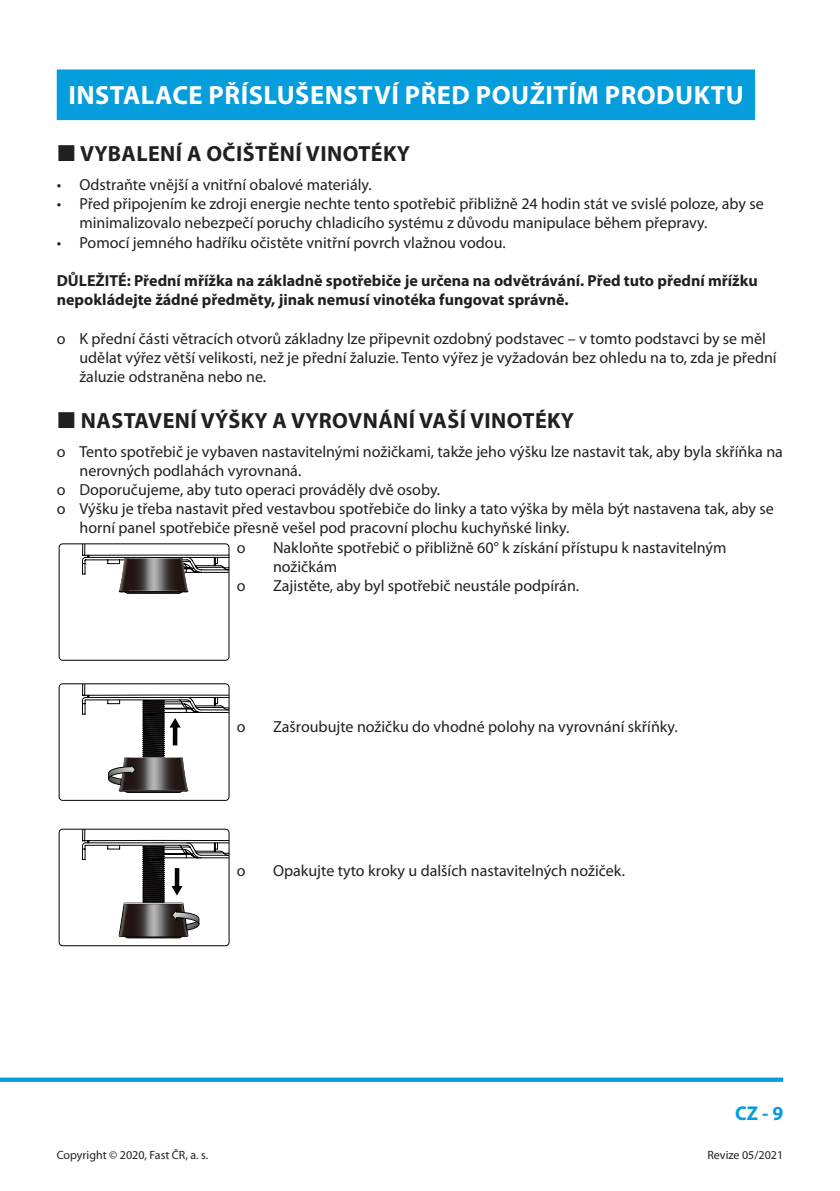
<style>
.page{position:relative;width:840px;height:1191px;background:#fff}
.page>*{position:absolute;margin:0;border:0;box-sizing:border-box;transform-origin:0 0}
.Nadpis_13_2{font:700 26.4px "Myriad Pro";letter-spacing:.02em;color:#fff}
.Podnadpis_11{font:700 22px "Myriad Pro";letter-spacing:.02em;color:#231f20}
.t1{font:700 20px "Myriad Pro";color:#069ddc}
.Odsadený_8{font:16px/19.2px "Myriad Pro";color:#231f20}
.Základný_8{font:700 16px/19.2px "Myriad Pro";color:#231f20}
.t2{font:12px "Myriad Pro";color:#231f20}
</style>
<div class="page">
<svg style="left:1px;top:1077px;width:781px;height:4px;fill:#069ddc"></svg>
<div style="left:57px;top:69px;width:697px;height:51px;background:#069ddc"></div>
<div style="left:59px;top:544px;width:170px;height:116px;border:1px solid #040503;border-radius:4px"></div>
<hr style="left:128px;top:593px;width:51px;height:1px;background:#040503">
<svg style="left:82px;top:544px;width:147px;height:49px"></svg>
<div style="left:59px;top:683px;width:170px;height:117px;border:1px solid #040503;border-radius:4px"></div>
<hr style="left:128px;top:792px;width:51px;height:1px;background:#040503">
<svg style="left:82px;top:683px;width:147px;height:109px"></svg>
<div style="left:59px;top:829px;width:170px;height:117px;border:1px solid #040503;border-radius:4px"></div>
<svg style="left:82px;top:829px;width:147px;height:109px"></svg>
<p class="Nadpis_13_2" style="left:68px;top:77px;width:676px">INSTALACE PŘÍSLUŠENSTVÍ PŘED POUŽITÍM PRODUKTU</p>
<p class="Podnadpis_11" style="left:80px;top:139px;width:331px">VYBALENÍ A OČIŠTĚNÍ VINOTÉKY</p>
<p class="Odsadený_8" style="left:57px;top:175px;width:316px">• Odstraňte vnější a vnitřní obalové materiály.</p>
<p class="Odsadený_8" style="left:79px;top:194px;width:685px;text-indent:-23px">• Před připojením ke zdroji energie nechte tento spotřebič přibližně 24 hodin stát ve svislé poloze, aby se minimalizovalo nebezpečí poruchy chladicího systému z důvodu manipulace během přepravy.</p>
<p class="Odsadený_8" style="left:57px;top:232px;width:450px">• Pomocí jemného hadříku očistěte vnitřní povrch vlažnou vodou.</p>
<p class="Základný_8" style="left:57px;top:270px;width:702px">DŮLEŽITÉ: Přední mřížka na základně spotřebiče je určena na odvětrávání. Před tuto přední mřížku nepokládejte žádné předměty, jinak nemusí vinotéka fungovat správně.</p>
<p class="Odsadený_8" style="left:79px;top:328px;width:698px;text-indent:-23px">o K přední části větracích otvorů základny lze připevnit ozdobný podstavec – v tomto podstavci by se měl udělat výřez větší velikosti, než je přední žaluzie. Tento výřez je vyžadován bez ohledu na to, zda je přední žaluzie odstraněna nebo ne.</p>
<p class="Podnadpis_11" style="left:81px;top:406px;width:494px">NASTAVENÍ VÝŠKY A VYROVNÁNÍ VAŠÍ VINOTÉKY</p>
<p class="Odsadený_8" style="left:79px;top:441px;width:704px;text-indent:-23px">o Tento spotřebič je vybaven nastavitelnými nožičkami, takže jeho výšku lze nastavit tak, aby byla skříňka na nerovných podlahách vyrovnaná.</p>
<p class="Odsadený_8" style="left:57px;top:480px;width:385px">o Doporučujeme, aby tuto operaci prováděly dvě osoby.</p>
<p class="Odsadený_8" style="left:79px;top:499px;width:695px;text-indent:-23px">o Výšku je třeba nastavit před vestavbou spotřebiče do linky a tato výška by měla být nastavena tak, aby se horní panel spotřebiče přesně vešel pod pracovní plochu kuchyňské linky.</p>
<p class="Odsadený_8" style="left:236px;top:537px;width:10px">o</p>
<p class="Odsadený_8" style="left:273px;top:537px;width:454px">Nakloňte spotřebič o přibližně 60° k získání přístupu k nastavitelným nožičkám</p>
<p class="Odsadený_8" style="left:236px;top:576px;width:10px">o</p>
<p class="Odsadený_8" style="left:273px;top:576px;width:307px">Zajistěte, aby byl spotřebič neustále podpírán.</p>
<p class="Odsadený_8" style="left:236px;top:717px;width:10px">o</p>
<p class="Odsadený_8" style="left:273px;top:717px;width:406px">Zašroubujte nožičku do vhodné polohy na vyrovnání skříňky.</p>
<p class="Odsadený_8" style="left:236px;top:861px;width:10px">o</p>
<p class="Odsadený_8" style="left:273px;top:861px;width:353px">Opakujte tyto kroky u dalších nastavitelných nožiček.</p>
<p class="t1" style="left:734px;top:1099px;width:50px">CZ - 9</p>
<p class="t2" style="left:57px;top:1147px;width:153px">Copyright © 2020, Fast ČR, a. s.</p>
<p class="t2" style="left:707px;top:1147px;width:77px">Revize 05/2021</p>
</div>
